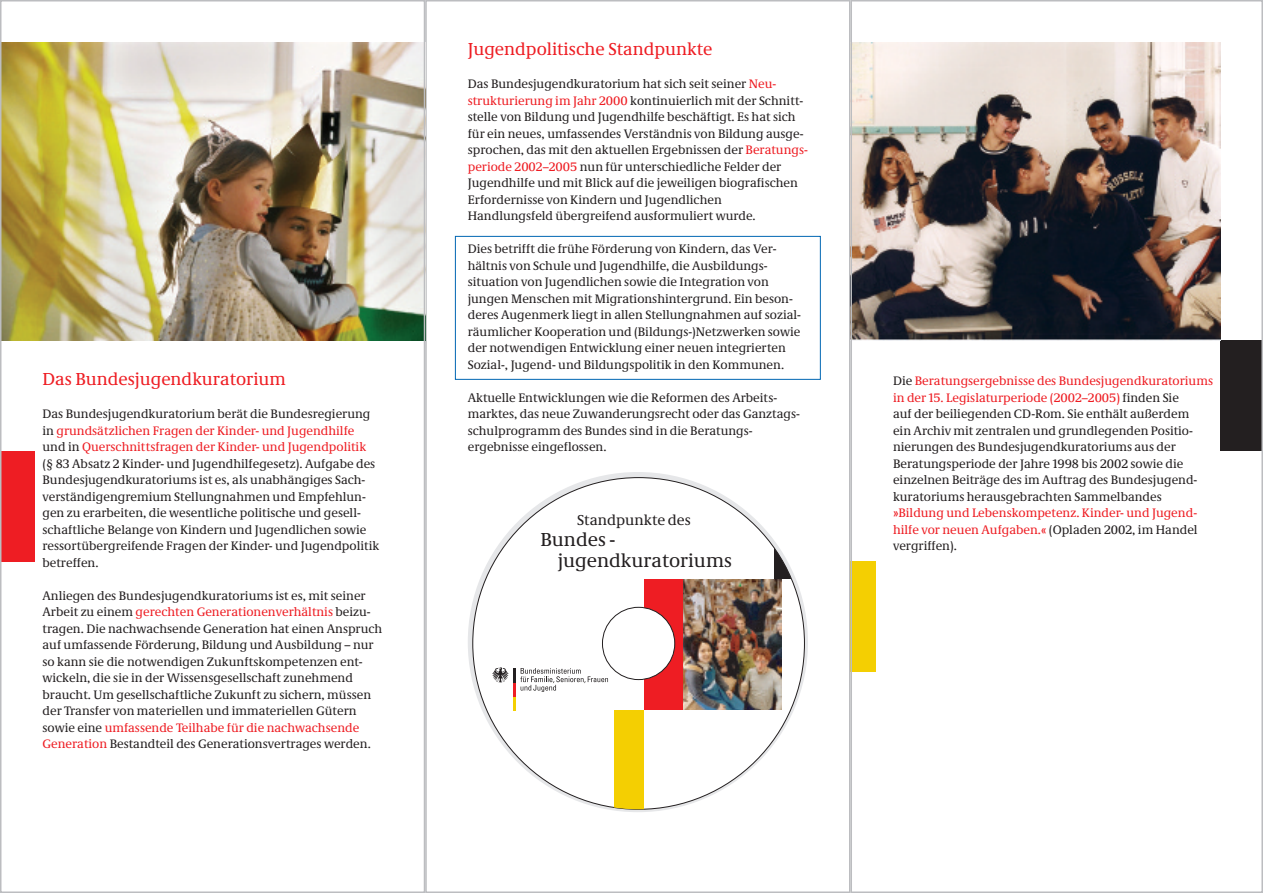
<style>
.page{position:relative;width:1263px;height:893px;background:#fff}
.page>*{position:absolute;margin:0;border:0;box-sizing:border-box;transform-origin:0 0}
.t1{font:19.5px/21px "Neue Demos";color:#231f20}
.t2{font:18px "Neue Demos";color:#ee1d23}
.t3{font:15px "Neue Demos";color:#231f20}
.t4{font:12.75px/16.5px "Neue Demos";color:#231f20}
.t5{font:12.75px/16.5px "Neue Demos";color:#ee1d23;text-align:justify}
.s1{color:#ee1d23}
.s2{color:#231f20}
</style>
<div class="page">
<div style="left:425px;top:0;width:425px;height:893px;border:2px solid #bcbdc0"></div>
<img style="left:3px;top:43px;width:419px;height:297px">
<svg style="left:472px;top:477px;width:333px;height:333px"></svg>
<img style="left:683px;top:579px;width:98px;height:131px">
<div style="left:644px;top:579px;width:39px;height:131px;background:#ee1d23"></div>
<svg style="left:492px;top:667px;width:116px;height:43px"></svg>
<div style="left:602px;top:607px;width:73px;height:73px;background:#fff;border-radius:50%"></div>
<div style="left:602px;top:607px;width:73px;height:73px;border:1px solid #231f20;border-radius:50%"></div>
<div style="left:614px;top:710px;width:30px;height:99px;background:#f4cf02"></div>
<svg style="left:774px;top:478px;width:17px;height:101px"></svg>
<div style="left:0;top:451px;width:34px;height:110px;background:#ee1d23"></div>
<div style="left:1220px;top:340px;width:43px;height:111px;background:#231f20"></div>
<div style="left:850px;top:561px;width:26px;height:111px;background:#f4cf02"></div>
<img style="left:853px;top:43px;width:367px;height:297px">
<div style="left:0;top:0;width:425px;height:893px;border:2px solid #bcbdc0"></div>
<div style="left:850px;top:0;width:413px;height:893px;border:2px solid #bcbdc0"></div>
<div style="left:455px;top:236px;width:366px;height:144px;border:1px solid #0166b3"></div>
<h2 class="t2" style="left:43px;top:373px;width:245px">Das Bundesjugendkuratorium</h2>
<p class="t4" style="left:43px;top:407px;width:338px">Das Bundesjugendkuratorium berät die Bundesregierung in <span class="s1">grundsätzlichen Fragen der Kinder- und Jugendhilfe </span>und in <span class="s1">Querschnittsfragen der Kinder- und Jugendpolitik </span>(§ 83 Absatz 2 Kinder- und Jugendhilfegesetz). Aufgabe des Bundesjugendkuratoriums ist es, als unabhängiges Sach&shy;verständigengremium Stellungnahmen und Empfehlun&shy;gen zu erarbeiten, die wesentliche politische und gesell&shy;schaftliche Belange von Kindern und Jugendlichen sowie ressortübergreifende Fragen der Kinder- und Jugendpolitik betreffen.</p>
<p class="t4" style="left:43px;top:588px;width:341px">Anliegen des Bundesjugendkuratoriums ist es, mit seiner Arbeit zu einem <span class="s1">gerechten Generationenverhältnis</span> beizu&shy;tragen. Die nachwachsende Generation hat einen Anspruch auf umfassende Förderung, Bildung und Ausbildung – nur so kann sie die notwendigen Zukunftskompetenzen ent&shy;wickeln, die sie in der Wissensgesellschaft zunehmend braucht. Um gesellschaftliche Zukunft zu sichern, müssen der Transfer von materiellen und immateriellen Gütern sowie eine <span class="s1">umfassende Teilhabe für die nachwachsende Generation</span> Bestandteil des Generationsvertrages werden.</p>
<h2 class="t2" style="left:468px;top:43px;width:246px">Jugendpolitische Standpunkte</h2>
<p class="t4" style="left:468px;top:77px;width:342px">Das Bundesjugendkuratorium hat sich seit seiner <span class="s1">Neu&shy;strukturierung im Jahr 2000</span> kontinuierlich mit der Schnitt&shy;stelle von Bildung und Jugendhilfe beschäftigt. Es hat sich für ein neues, umfassendes Verständnis von Bildung ausge&shy;sprochen, das mit den aktuellen Ergebnissen der <span class="s1">Beratungs&shy;periode 2002–2005</span> nun für unterschiedliche Felder der Jugendhilfe und mit Blick auf die jeweiligen biografischen Erfordernisse von Kindern und Jugendlichen Handlungsfeld übergreifend ausformuliert wurde.</p>
<p class="t4" style="left:468px;top:242px;width:335px">Dies betrifft die frühe Förderung von Kindern, das Ver&shy;hältnis von Schule und Jugendhilfe, die Ausbildungs&shy;situation von Jugendlichen sowie die Integration von jungen Menschen mit Migrationshintergrund. Ein beson&shy;deres Augenmerk liegt in allen Stellungnahmen auf sozial&shy;räumlicher Kooperation und (Bildungs-)Netzwerken sowie der notwendigen Entwicklung einer neuen integrierten Sozial-, Jugend- und Bildungspolitik in den Kommunen.</p>
<p class="t4" style="left:468px;top:390px;width:334px">Aktuelle Entwicklungen wie die Reformen des Arbeits&shy;marktes, das neue Zuwanderungsrecht oder das Ganztags&shy;schulprogramm des Bundes sind in die Beratungs&shy;ergebnisse eingeflossen.</p>
<p class="t3" style="left:577px;top:515px;width:115px">Standpunkte des</p>
<h1 class="t1" style="left:558px;top:531px;width:176px;text-indent:-17px">Bundes - jugendkuratoriums</h1>
<p class="t4" style="left:893px;top:374px;width:321px">Die <span class="s1">Beratungsergebnisse des Bundesjugendkuratoriums in der 15. Legislaturperiode (2002–2005)</span> finden Sie<br>auf der beiliegenden CD-Rom. Sie enthält außerdem<br>ein Archiv mit zentralen und grundlegenden Positio&shy;nierungen des Bundesjugendkuratoriums aus der Beratungsperiode der Jahre 1998 bis 2002 sowie die einzelnen Beiträge des im Auftrag des Bundesjugend&shy;kuratoriums herausgebrachten Sammelbandes</p>
<p class="t5" style="left:893px;top:506px;width:306px">»Bildung und Lebenskompetenz. Kinder- und Jugend&shy;hilfe vor neuen Aufgaben.« <span class="s2">(Opladen 2002, im Handel vergriffen).</span></p>
</div>
